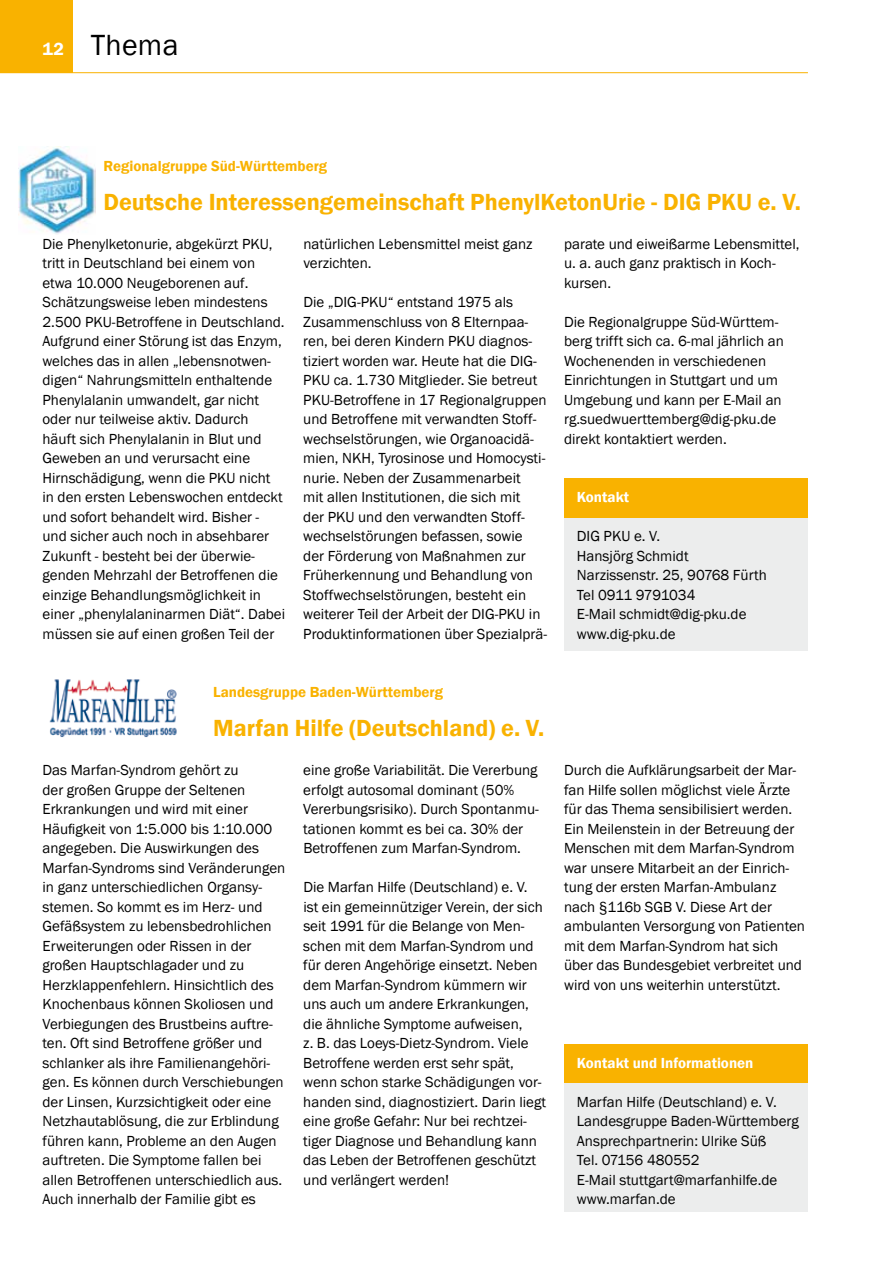
<style>
.page{position:relative;width:893px;height:1263px;background:#fff}
.page>*{position:absolute;margin:0;border:0;box-sizing:border-box;transform-origin:0 0}
.t1{font:30px "Franklin Gothic";letter-spacing:.01em;color:#000}
.t2{font:600 24px "Franklin Gothic";color:#f9b200}
.t3{font:15px/19.5px "Franklin Gothic";color:#000}
.t4{font:600 15px "Franklin Gothic";color:#f9b200}
.t5{font:600 15px "Franklin Gothic";color:#fff}
.s1{font-weight:600;font-size:18px;color:#fff}
</style>
<div class="page">
<div style="left:0;top:0;width:73px;height:73px;background:#f9b200"></div>
<hr style="left:0;top:72px;width:808px;height:1px;background:#f9b200">
<div style="left:564px;top:1070px;width:244px;height:142px;background:#eceded"></div>
<div style="left:564px;top:1044px;width:244px;height:38px;background:#f9b200"></div>
<div style="left:564px;top:516px;width:244px;height:135px;background:#eceded"></div>
<div style="left:564px;top:478px;width:244px;height:40px;background:#f9b200"></div>
<img style="left:18px;top:147px;width:78px;height:87px">
<img style="left:49px;top:679px;width:128px;height:58px">
<h1 class="t1" style="left:43px;top:26px;width:138px"><span class="s1">12</span> Thema</h1>
<p class="t4" style="left:103px;top:156px;width:225px">Regionalgruppe Süd-Württemberg</p>
<h2 class="t2" style="left:103px;top:187px;width:699px">Deutsche Interessengemeinschaft PhenylKetonUrie - DIG PKU e. V.</h2>
<p class="t3" style="left:43px;top:234px;width:244px">Die Phenylketonurie, abgekürzt PKU, tritt in Deutschland bei einem von etwa 10.000 Neugeborenen auf.<br>Schätzungsweise leben mindestens 2.500 PKU-Betroffene in Deutschland.<br>Aufgrund einer Störung ist das Enzym, welches das in allen „lebensnotwen&shy;digen“ Nahrungsmitteln enthaltende Phenylalanin umwandelt, gar nicht oder nur teilweise aktiv. Dadurch häuft sich Phenylalanin in Blut und Geweben an und verursacht eine Hirnschädigung, wenn die PKU nicht in den ersten Lebenswochen entdeckt und sofort behandelt wird. Bisher - und sicher auch noch in absehbarer Zukunft - besteht bei der überwie&shy;genden Mehrzahl der Betroffenen die einzige Behandlungsmöglichkeit in einer „phenylalaninarmen Diät“. Dabei müssen sie auf einen großen Teil der</p>
<p class="t3" style="left:303px;top:234px;width:231px">natürlichen Lebensmittel meist ganz verzichten.</p>
<p class="t3" style="left:564px;top:234px;width:237px">parate und eiweißarme Lebensmittel, u. a. auch ganz praktisch in Koch&shy;kursen.</p>
<p class="t3" style="left:564px;top:312px;width:221px">Die Regionalgruppe Süd-Württem&shy;berg trifft sich ca. 6-mal jährlich an Wochenenden in verschiedenen Einrichtungen in Stuttgart und um Umgebung und kann per E-Mail an rg.suedwuerttemberg@dig-pku.de direkt kontaktiert werden.</p>
<p class="t3" style="left:303px;top:293px;width:245px">Die „DIG-PKU“ entstand 1975 als Zusammenschluss von 8 Elternpaa&shy;ren, bei deren Kindern PKU diagnos&shy;tiziert worden war. Heute hat die DIG-PKU ca. 1.730 Mitglieder. Sie betreut PKU-Betroffene in 17 Regionalgruppen und Betroffene mit verwandten Stoff&shy;wechselstörungen, wie Organoacidä&shy;mien, NKH, Tyrosinose und Homocysti&shy;nurie. Neben der Zusammenarbeit<br>mit allen Institutionen, die sich mit<br>der PKU und den verwandten Stoff&shy;wechselstörungen befassen, sowie der Förderung von Maßnahmen zur Früherkennung und Behandlung von Stoffwechselstörungen, besteht ein weiterer Teil der Arbeit der DIG-PKU in Produktinformationen über Spezialprä-</p>
<p class="t5" style="left:577px;top:488px;width:54px">Kontakt</p>
<p class="t3" style="left:577px;top:527px;width:191px">DIG PKU e. V.<br>Hansjörg Schmidt<br>Narzissenstr. 25, 90768 Fürth<br>Tel 0911 9791034<br>E-Mail schmidt@dig-pku.de www.dig-pku.de</p>
<p class="t4" style="left:213px;top:683px;width:231px">Landesgruppe Baden-Württemberg</p>
<h2 class="t2" style="left:213px;top:713px;width:333px">Marfan Hilfe (Deutschland) e. V.</h2>
<p class="t3" style="left:43px;top:761px;width:244px">Das Marfan-Syndrom gehört zu<br>der großen Gruppe der Seltenen Erkrankungen und wird mit einer Häufigkeit von 1:5.000 bis 1:10.000 angegeben. Die Auswirkungen des Marfan-Syndroms sind Veränderungen in ganz unterschiedlichen Organsy&shy;stemen. So kommt es im Herz- und Gefäßsystem zu lebensbedrohlichen Erweiterungen oder Rissen in der großen Hauptschlagader und zu Herzklappenfehlern. Hinsichtlich des Knochenbaus können Skoliosen und Verbiegungen des Brustbeins auftre&shy;ten. Oft sind Betroffene größer und schlanker als ihre Familienangehöri&shy;gen. Es können durch Verschiebungen der Linsen, Kurzsichtigkeit oder eine Netzhautablösung, die zur Erblindung führen kann, Probleme an den Augen auftreten. Die Symptome fallen bei allen Betroffenen unterschiedlich aus.<br>Auch innerhalb der Familie gibt es</p>
<p class="t3" style="left:303px;top:761px;width:237px">eine große Variabilität. Die Vererbung erfolgt autosomal dominant (50% Vererbungsrisiko). Durch Spontanmu&shy;tationen kommt es bei ca. 30% der Betroffenen zum Marfan-Syndrom.</p>
<p class="t3" style="left:303px;top:878px;width:244px">Die Marfan Hilfe (Deutschland) e. V. ist ein gemeinnütziger Verein, der sich seit 1991 für die Belange von Men&shy;schen mit dem Marfan-Syndrom und für deren Angehörige einsetzt. Neben dem Marfan-Syndrom kümmern wir uns auch um andere Erkrankungen, die ähnliche Symptome aufweisen,<br>z. B. das Loeys-Dietz-Syndrom. Viele Betroffene werden erst sehr spät, wenn schon starke Schädigungen vor&shy;handen sind, diagnostiziert. Darin liegt eine große Gefahr: Nur bei rechtzei&shy;tiger Diagnose und Behandlung kann das Leben der Betroffenen geschützt und verlängert werden!</p>
<p class="t3" style="left:564px;top:761px;width:242px">Durch die Aufklärungsarbeit der Mar&shy;fan Hilfe sollen möglichst viele Ärzte für das Thema sensibilisiert werden.<br>Ein Meilenstein in der Betreuung der Menschen mit dem Marfan-Syndrom war unsere Mitarbeit an der Einrich&shy;tung der ersten Marfan-Ambulanz nach §116b SGB V. Diese Art der ambulanten Versorgung von Patienten mit dem Marfan-Syndrom hat sich über das Bundesgebiet verbreitet und wird von uns weiterhin unterstützt.</p>
<p class="t5" style="left:577px;top:1053px;width:178px">Kontakt und Informationen</p>
<p class="t3" style="left:577px;top:1092px;width:223px">Marfan Hilfe (Deutschland) e. V.<br>Landesgruppe Baden-Württemberg<br>Ansprechpartnerin: Ulrike Süß<br>Tel. 07156 480552<br>E-Mail stuttgart@marfanhilfe.de www.marfan.de</p>
</div>
